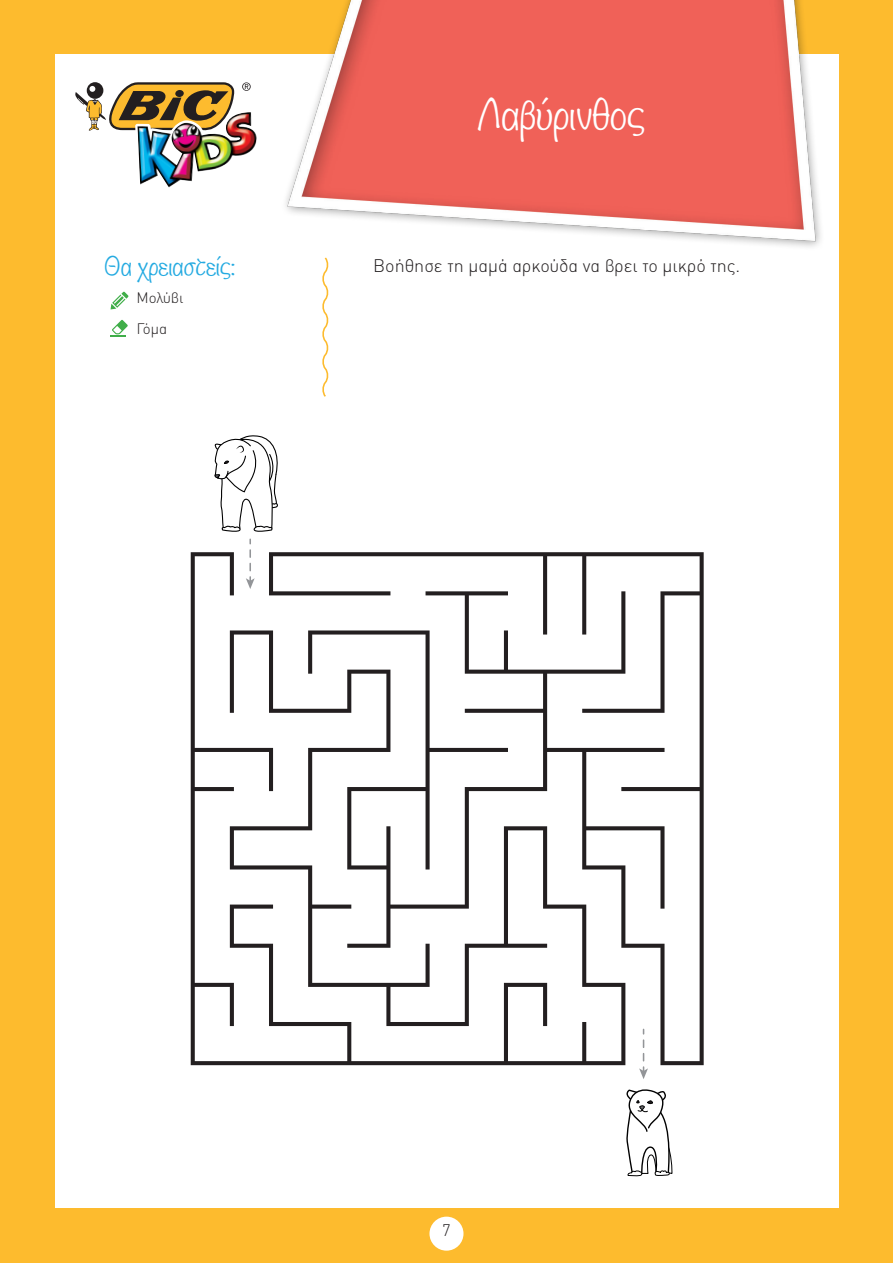
<style>
.page{position:relative;width:893px;height:1263px;background:#fdbb2e}
.page>*{position:absolute;margin:0;border:0;box-sizing:border-box;transform-origin:0 0}
.t1{font:300 37.5px "Noteworthy";color:#fff}
.t2{font:300 22.5px "Noteworthy";color:#24aae1}
.t3{font:300 18px "DIN Pro";color:#231f20}
.t4{font:300 16.5px "DIN Pro";color:#231f20}
.t5{font:300 15px "DIN Pro";color:#231f20}
</style>
<div class="page">
<div style="left:55px;top:55px;width:783px;height:1153px;background:#fff"></div>
<div style="left:429px;top:1216px;width:34px;height:35px;background:#fff;border-radius:50%"></div>
<img style="left:282px;top:0;width:543px;height:247px">
<svg style="left:75px;top:82px;width:176px;height:53px"></svg>
<img style="left:138px;top:112px;width:119px;height:76px">
<svg style="left:322px;top:257px;width:7px;height:140px"></svg>
<svg style="left:191px;top:552px;width:513px;height:513px"></svg>
<svg style="left:246px;top:550px;width:9px;height:39px"></svg>
<svg style="left:639px;top:1040px;width:9px;height:39px"></svg>
<svg style="left:214px;top:435px;width:64px;height:97px"></svg>
<svg style="left:626px;top:1089px;width:47px;height:88px"></svg>
<svg style="left:111px;top:292px;width:18px;height:17px"></svg>
<svg style="left:110px;top:320px;width:18px;height:17px"></svg>
<p class="t1" style="left:477px;top:81px;width:169px">Λαβύρινθος</p>
<p class="t2" style="left:105px;top:246px;width:132px">Θα χρειαστείς:</p>
<p class="t3" style="left:373px;top:251px;width:369px">Βοήθησε τη μαμά αρκούδα να βρει το μικρό της.</p>
<p class="t5" style="left:136px;top:286px;width:48px">Μολύβι</p>
<p class="t5" style="left:136px;top:317px;width:32px">Γόμα</p>
<p class="t4" style="left:442px;top:1217px;width:10px">7</p>
</div>
